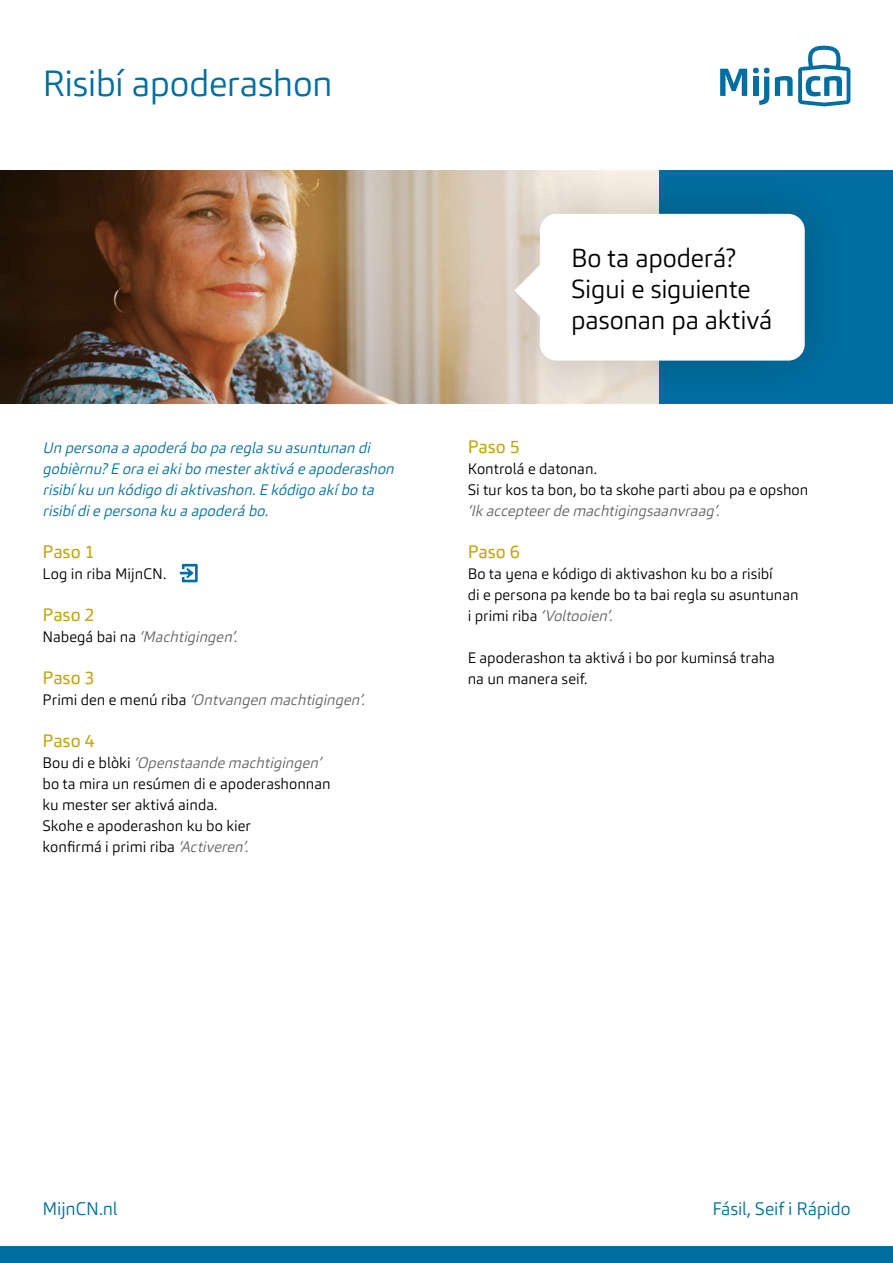
<style>
.page{position:relative;width:893px;height:1263px;background:#fff}
.page>*{position:absolute;margin:0;border:0;box-sizing:border-box;transform-origin:0 0}
.t1{font:300 36px "Carnac";letter-spacing:-.015em;color:#006ea0}
.t2{font:300 25.8px/30.9px "Carnac";letter-spacing:-.01em;color:#000}
.t3{font:18px "Carnac";letter-spacing:-.01em;color:#c2a712}
.t4{font:300 18px "Carnac";letter-spacing:-.01em;color:#006ea0}
.t5{font:300 15px/21px "Carnac";color:#000}
.t6{font:italic 300 15px/21px "Carnac";color:#006ea0}
.t7{font:italic 300 15px "Carnac";color:#646363}
.s1{font-style:normal;color:#000}
.s2{font-style:italic;color:#646363}
</style>
<div class="page">
<div style="left:0;top:1246px;width:893px;height:17px;background:#006ea0"></div>
<svg style="left:720px;top:69px;width:27px;height:27px"></svg>
<svg style="left:753px;top:46px;width:97px;height:60px"></svg>
<svg style="left:180px;top:564px;width:18px;height:18px"></svg>
<img style="left:0;top:170px;width:492px;height:234px">
<div style="left:659px;top:170px;width:234px;height:234px;background:#006ea0"></div>
<div style="left:492px;top:166px;width:360px;height:242px;background:#000;opacity:.2"></div>
<div style="left:540px;top:214px;width:265px;height:147px;background:#fff;border-radius:17px"></div>
<svg style="left:514px;top:265px;width:26px;height:51px"></svg>
<h1 class="t1" style="left:43px;top:61px;width:292px">Risibí apoderashon</h1>
<p class="t6" style="left:43px;top:437px;width:357px">Un persona a apoderá bo pa regla su asuntunan di gobièrnu?E ora eiakibo mesteraktivá e apoderashon risibíku un kódigo diaktivashon.E kódigo akíbo ta risibídie persona ku a apoderá bo.</p>
<p class="t3" style="left:43px;top:540px;width:54px">Paso 1</p>
<p class="t5" style="left:43px;top:563px;width:125px">Log in riba MijnCN.</p>
<p class="t3" style="left:43px;top:603px;width:54px">Paso 2</p>
<p class="t7" style="left:43px;top:627px;width:200px"><span class="s1">N a b e g á b a i n a</span> ‘Machtigingen’.</p>
<p class="t3" style="left:43px;top:666px;width:54px">Paso 3</p>
<p class="t7" style="left:43px;top:690px;width:328px"><span class="s1">P r i m i d e n e m e n ú r i b a</span> ‘Ontvangen machtigingen’.</p>
<p class="t3" style="left:43px;top:729px;width:54px">Paso 4</p>
<p class="t5" style="left:43px;top:752px;width:290px">B o u d i e b l ò k i <span class="s2">‘Openstaande machtigingen’ </span>bo ta mira un resúmen di e apoderashonnan ku mester ser aktivá ainda.<br>Skohe e apoderashon ku bo kier<br>konfirmá i primi riba <span class="s2">‘Activeren’.</span></p>
<h2 class="t2" style="left:571px;top:242px;width:203px">Bo ta apoderá?<br>Sigui e siguiente pasonan pa aktivá</h2>
<p class="t3" style="left:468px;top:435px;width:54px">Paso 5</p>
<p class="t5" style="left:468px;top:458px;width:342px">Kontrolá e datonan.<br>Si tur kos ta bon, bo ta skohe parti abou pa e opshon</p>
<p class="t7" style="left:468px;top:501px;width:257px">‘Ik accepteerde machtigingsaanvraag’.</p>
<p class="t3" style="left:468px;top:540px;width:54px">Paso 6</p>
<p class="t5" style="left:468px;top:563px;width:332px">Bo ta yena e kódigo di aktivashon ku bo a risibí<br>di e persona pa kende bo ta bai regla su asuntunan i p r i m i r i b a <span class="s2">‘Voltooien’.</span></p>
<p class="t5" style="left:468px;top:647px;width:309px">E apoderashon ta aktivá i bo por kuminsá traha na un manera seif.</p>
<p class="t4" style="left:43px;top:1197px;width:77px">MijnCN.nl</p>
<p class="t4" style="left:712px;top:1197px;width:139px">Fásil, Seif i Rápido</p>
</div>
